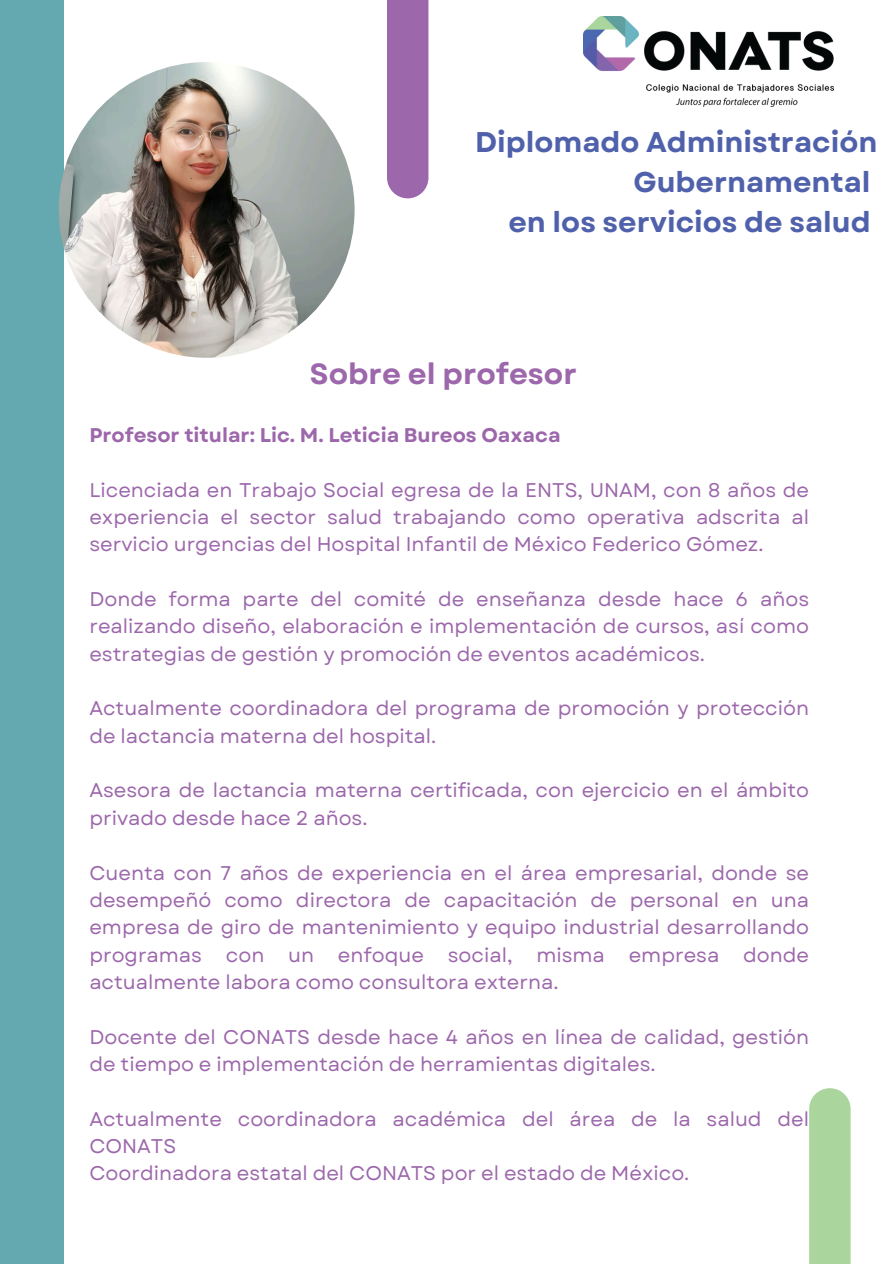
<style>
.page{position:relative;width:894px;height:1264px;background:#fff}
.page>*{position:absolute;margin:0;border:0;box-sizing:border-box;transform-origin:0 0}
.t1{font:700 29.1px "Garet";color:#9c67ab}
.t2{font:700 28.5px/39.8px "Garet";color:#5061ac;text-align:right}
.t3{font:19.8px/27.3px "Garet";color:#9c67ab}
.t4{font:700 19.8px "Garet";color:#9c67ab}
</style>
<div class="page">
<div style="left:0;top:0;width:64px;height:1263px;background:#64a9af"></div>
<img style="left:59px;top:62px;width:295px;height:296px;border-radius:50%">
<div style="left:387px;top:0;width:41px;height:198px;background:#9c67ab"></div>
<div style="left:808px;top:1088px;width:42px;height:175px;background:#aad69e"></div>
<img style="left:583px;top:16px;width:250px;height:91px">
<p class="t2" style="left:475px;top:122px;width:403px">Diplomado Administración<br>Gubernamental<br>en los servicios de salud</p>
<p class="t1" style="left:310px;top:353px;width:268px">Sobre el profesor</p>
<p class="t4" style="left:89px;top:421px;width:472px">Profesor titular: Lic. M. Leticia Bureos Oaxaca</p>
<h1 class="t3" style="left:89px;top:476px;width:721px;text-align:justify">Licenciada en Trabajo Social egresa de la ENTS, UNAM, con 8 años de experiencia el sector salud trabajando como operativa adscrita al servicio urgencias del Hospital Infantil de México Federico Gómez.</h1>
<h1 class="t3" style="left:89px;top:585px;width:721px;text-align:justify">Donde forma parte del comité de enseñanza desde hace 6 años realizando diseño, elaboración e implementación de cursos, así como estrategias de gestión y promoción de eventos académicos.</h1>
<h2 class="t3" style="left:89px;top:695px;width:721px">Actualmente coordinadora del programa de promoción y protección de lactancia materna del hospital.</h2>
<p class="t3" style="left:89px;top:777px;width:721px">Asesora de lactancia materna certificada, con ejercicio en el ámbito privado desde hace 2 años.</p>
<p class="t3" style="left:89px;top:859px;width:721px;text-align:justify">Cuenta con 7 años de experiencia en el área empresarial, donde se desempeñó como directora de capacitación de personal en una empresa de giro de mantenimiento y equipo industrial desarrollando programas con un enfoque social, misma empresa donde actualmente labora como consultora externa.</p>
<p class="t3" style="left:89px;top:1023px;width:721px">Docente del CONATS desde hace 4 años en línea de calidad, gestión de tiempo e implementación de herramientas digitales.</p>
<p class="t3" style="left:89px;top:1105px;width:721px">Actualmente coordinadora académica del área de la salud del<br>CONATS</p>
<p class="t3" style="left:89px;top:1159px;width:601px">Coordinadora estatal del CONATS por el estado de México.</p>
</div>
